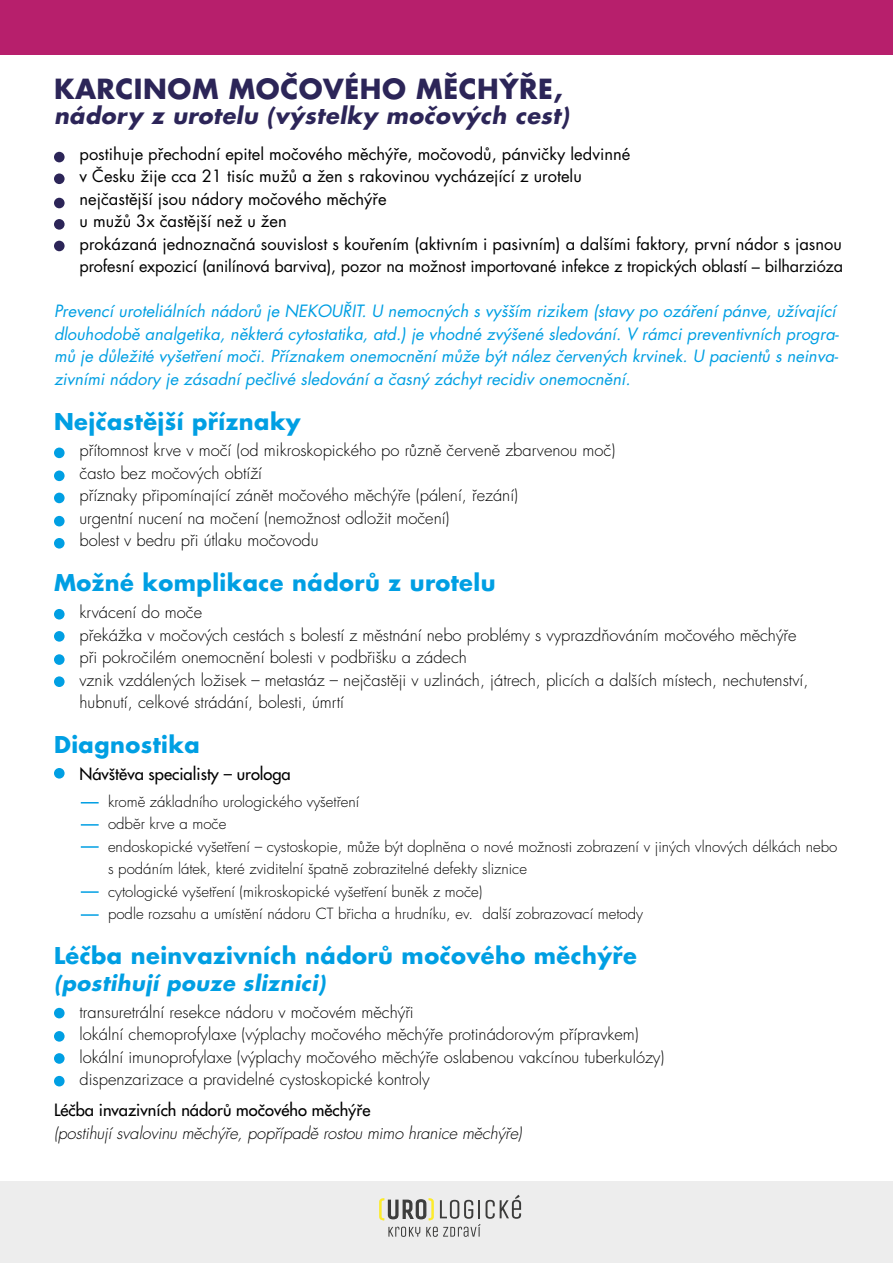
<style>
.page{position:relative;width:893px;height:1263px;background:#fff}
.page>*{position:absolute;margin:0;border:0;box-sizing:border-box;transform-origin:0 0}
.t1{font:700 27px "Futura CE";letter-spacing:.02em;color:#2c2558}
.t2{font:700 22.5px "Futura CE";letter-spacing:.02em;color:#009fe3}
.t3{font:italic 700 22.5px "Futura CE";letter-spacing:.02em;color:#2c2558}
.t4{font:italic 700 21px "Futura CE";letter-spacing:.02em;color:#009fe3}
.t5{font:300 16.5px/22.5px "Futura CE";color:#000}
.t6{font:italic 16.5px/22.5px "Futura CE";color:#009fe3}
.t7{font:16.5px/22.5px "Futura CE";color:#000}
.t8{font:italic 300 16.5px/22.5px "Futura CE";letter-spacing:-.01em;color:#000}
.t9{font:16.5px "Futura CE";color:#000}
.t10{font:16.2px "Futura CE";letter-spacing:-.01em;color:#000}
.t11{font:300 15px/22.5px "Futura CE";color:#000}
.s1{font-weight:400;font-style:normal}
</style>
<div class="page">
<div style="left:54px;top:448px;width:11px;height:10px;background:#009fe3;border-radius:50%"></div>
<div style="left:54px;top:470px;width:11px;height:11px;background:#009fe3;border-radius:50%"></div>
<div style="left:54px;top:609px;width:11px;height:10px;background:#009fe3;border-radius:50%"></div>
<div style="left:54px;top:516px;width:11px;height:10px;background:#009fe3;border-radius:50%"></div>
<div style="left:54px;top:654px;width:11px;height:11px;background:#009fe3;border-radius:50%"></div>
<div style="left:54px;top:1031px;width:11px;height:11px;background:#009fe3;border-radius:50%"></div>
<div style="left:54px;top:493px;width:11px;height:10px;background:#009fe3;border-radius:50%"></div>
<div style="left:54px;top:631px;width:11px;height:11px;background:#009fe3;border-radius:50%"></div>
<div style="left:54px;top:1008px;width:11px;height:10px;background:#009fe3;border-radius:50%"></div>
<div style="left:54px;top:538px;width:11px;height:11px;background:#009fe3;border-radius:50%"></div>
<div style="left:54px;top:676px;width:11px;height:11px;background:#009fe3;border-radius:50%"></div>
<div style="left:54px;top:1053px;width:11px;height:11px;background:#009fe3;border-radius:50%"></div>
<div style="left:54px;top:1076px;width:11px;height:10px;background:#009fe3;border-radius:50%"></div>
<div style="left:54px;top:768px;width:11px;height:10px;background:#009fe3;border-radius:50%"></div>
<div style="left:0;top:0;width:893px;height:54px;background:#b71f6c"></div>
<div style="left:54px;top:152px;width:11px;height:10px;background:#2c2558;border-radius:50%"></div>
<div style="left:54px;top:173px;width:11px;height:11px;background:#2c2558;border-radius:50%"></div>
<div style="left:54px;top:198px;width:11px;height:10px;background:#2c2558;border-radius:50%"></div>
<div style="left:54px;top:219px;width:11px;height:11px;background:#2c2558;border-radius:50%"></div>
<div style="left:54px;top:241px;width:11px;height:10px;background:#2c2558;border-radius:50%"></div>
<svg style="left:81px;top:802px;width:18px;height:1px"></svg>
<svg style="left:81px;top:824px;width:18px;height:2px"></svg>
<svg style="left:81px;top:846px;width:18px;height:2px"></svg>
<svg style="left:81px;top:891px;width:18px;height:2px"></svg>
<svg style="left:81px;top:914px;width:18px;height:2px"></svg>
<div style="left:0;top:1181px;width:893px;height:82px;background:#ededed"></div>
<svg style="left:379px;top:1194px;width:142px;height:43px"></svg>
<h1 class="t1" style="left:54px;top:72px;width:510px">KARCINOM MOČOVÉHO MĚCHÝŘE,</h1>
<h2 class="t3" style="left:54px;top:102px;width:516px">nádory z urotelu (výstelky močových cest)</h2>
<p class="t7" style="left:80px;top:143px;width:764px">postihuje přechodní epitel močového měchýře, močovodů, pánvičky ledvinné<br>v Česku žije cca 21 tisíc mužů a žen s rakovinou vycházející z urotelu<br>nejčastější jsou nádory močového měchýře<br>u mužů 3x častější než u žen<br>prokázaná jednoznačná souvislost s kouřením (aktivním i pasivním) a dalšími faktory, první nádor s jasnou</p>
<p class="t10" style="left:80px;top:256px;width:765px">profesní expozicí (anilínová barviva), pozor na možnost importované infekce z tropických oblastí – bilharzióza</p>
<p class="t6" style="left:54px;top:300px;width:786px">Prevencí uroteliálních nádorů je NEKOUŘIT. U nemocných s vyšším rizikem (stavy po ozáření pánve, užívající dlouhodobě analgetika, některá cytostatika, atd.) je vhodné zvýšené sledování. V rámci preventivních progra&shy;mů je důležité vyšetření moči. Příznakem onemocnění může být nález červených krvinek. U pacientů s neinva&shy;zivními nádory je zásadní pečlivé sledování a časný záchyt recidiv onemocnění.</p>
<h2 class="t2" style="left:54px;top:407px;width:248px">Nejčastější příznaky</h2>
<p class="t5" style="left:80px;top:440px;width:537px">přítomnost krve v močí (od mikroskopického po různě červeně zbarvenou moč) často bez močových obtíží<br>příznaky připomínající zánět močového měchýře (pálení, řezání)<br>urgentní nucení na močení (nemožnost odložit močení)<br>bolest v bedru při útlaku močovodu</p>
<h2 class="t2" style="left:54px;top:569px;width:443px">Možné komplikace nádorů z urotelu</h2>
<p class="t5" style="left:80px;top:602px;width:730px">krvácení do moče<br>překážka v močových cestách s bolestí z městnání nebo problémy s vyprazdňováním močového měchýře při pokročilém onemocnění bolesti v podbřišku a zádech<br>vznik vzdálených ložisek – metastáz – nejčastěji v uzlinách, játrech, plicích a dalších místech, nechutenství, hubnutí, celkové strádání, bolesti, úmrtí</p>
<h2 class="t2" style="left:54px;top:730px;width:147px">Diagnostika</h2>
<p class="t9" style="left:80px;top:764px;width:213px">Návštěva specialisty – urologa</p>
<p class="t11" style="left:108px;top:791px;width:731px">kromě základního urologického vyšetření<br>odběr krve a moče<br>endoskopické vyšetření – cystoskopie, může být doplněna o nové možnosti zobrazení v jiných vlnových délkách nebo s podáním látek, které zviditelní špatně zobrazitelné defekty sliznice<br>cytologické vyšetření (mikroskopické vyšetření buněk z moče)<br>podle rozsahu a umístění nádoru CT břicha a hrudníku, ev. další zobrazovací metody</p>
<h2 class="t2" style="left:54px;top:941px;width:584px">Léčba neinvazivních nádorů močového měchýře</h2>
<p class="t4" style="left:54px;top:970px;width:273px">(postihují pouze sliznici)</p>
<p class="t5" style="left:80px;top:1001px;width:586px">transuretrální resekce nádoru v močovém měchýři<br>lokální chemoprofylaxe (výplachy močového měchýře protinádorovým přípravkem) lokální imunoprofylaxe (výplachy močového měchýře oslabenou vakcínou tuberkulózy) dispenzarizace a pravidelné cystoskopické kontroly</p>
<p class="t8" style="left:54px;top:1100px;width:469px"><span class="s1">Léčba invazivních nádorů močového měch</span><span class="s1">ý</span><span class="s1">ře<br></span>(postihují svalovinu měchýře, popřípadě rostou mimo hranice měchýře)</p>
</div>
